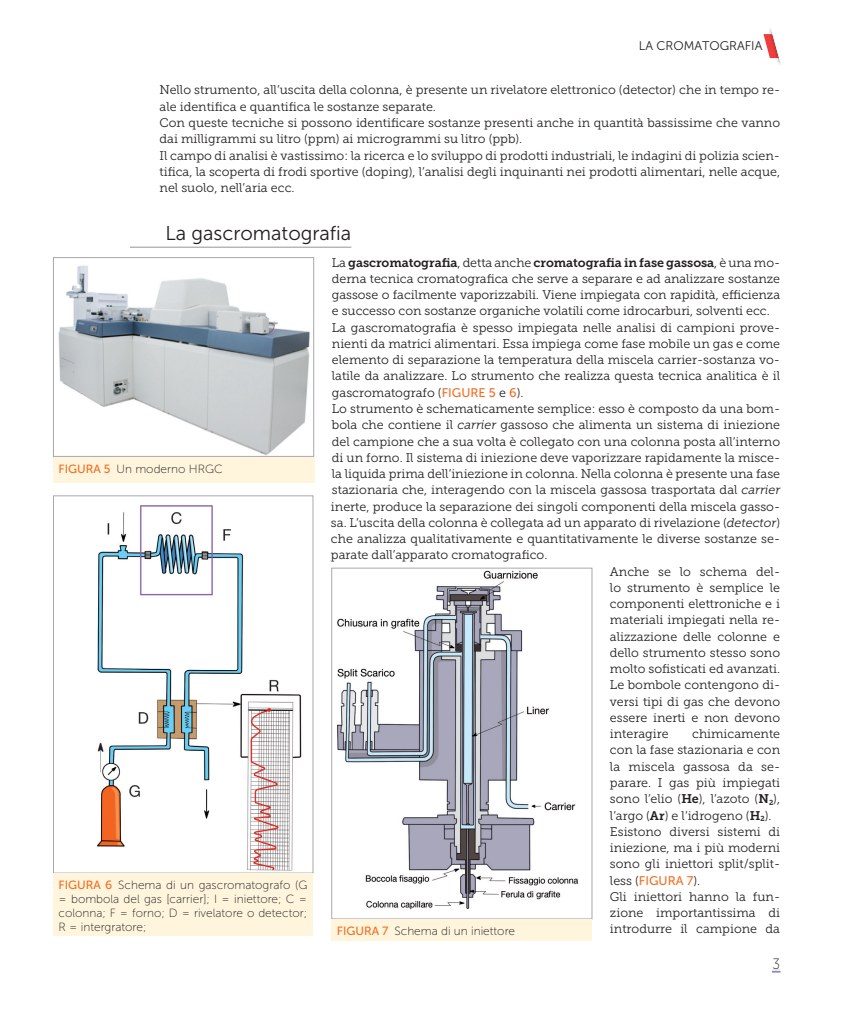
<style>
.page{position:relative;width:844px;height:1014px;background:#fff}
.page>*{position:absolute;margin:0;border:0;box-sizing:border-box;transform-origin:0 0}
.t1{font:20px "Museo Sans 300";color:#231f20}
.t2{font:15px "Museo Sans 100";color:#231f20;scale:.9 1}
.t3{font:12.5px/16.2px "Museo Slab 300";color:#231f20}
.t4{font:12.5px "Museo Slab 700";letter-spacing:-.005em;color:#231f20}
.t5{font:12.5px "Museo Sans 300";color:#231f20}
.t6{font:11.88px/13.8px "Museo Sans 100";color:#231f20;text-align:justify}
.s1{font-family:"Museo Slab 300"}
.s2{font-family:"Museo Sans 500";color:#f36e21}
.s3{font-style:italic}
.s4{font-family:"Museo Slab 700"}
</style>
<div class="page">
<svg style="left:772px;top:969px;width:8px;height:3px"></svg>
<svg style="left:763px;top:28px;width:18px;height:36px"></svg>
<hr style="left:130px;top:247px;width:221px;height:1px;background:#939598">
<img style="left:58px;top:265px;width:252px;height:189px">
<div style="left:53px;top:257px;width:261px;height:199px;border:1px solid #a8a9ad"></div>
<div style="left:53px;top:456px;width:261px;height:26px;background:#fef5dc"></div>
<img style="left:97px;top:505px;width:205px;height:366px">
<div style="left:53px;top:495px;width:260px;height:378px;border:1px solid #a8a9ad"></div>
<div style="left:53px;top:873px;width:259px;height:62px;background:#fef5dc"></div>
<img style="left:337px;top:570px;width:242px;height:340px">
<div style="left:331px;top:568px;width:261px;height:351px;border:1px solid #a8a9ad"></div>
<div style="left:331px;top:919px;width:261px;height:22px;background:#fef5dc"></div>
<p class="t5" style="left:638px;top:39px;width:125px">LA CROMATOGRAFIA</p>
<p class="t3" style="left:159px;top:82px;width:622px">Nello strumento, all’uscita della colonna, è presente un rivelatore elettronico (detector) che in tempo re&shy;ale identifica e quantifica le sostanze separate.<br>Con queste tecniche si possono identificare sostanze presenti anche in quantità bassissime che vanno dai milligrammi su litro (ppm) ai microgrammi su litro (ppb).<br>Il campo di analisi è vastissimo: la ricerca e lo sviluppo di prodotti industriali, le indagini di polizia scien&shy;tifica, la scoperta di frodi sportive (doping), l’analisi degli inquinanti nei prodotti alimentari, nelle acque, nel suolo, nell’aria ecc.</p>
<h1 class="t1" style="left:165px;top:222px;width:187px">La gascromatografia</h1>
<p class="t4" style="left:332px;top:255px;width:449px"><span class="s1">La</span> gascromatografia<span class="s1">, detta anche</span> cromatografia in fase gassosa<span class="s1">, è una mo-</span></p>
<p class="t3" style="left:332px;top:270px;width:449px">derna tecnica cromatografica che serve a separare e ad analizzare sostanze</p>
<p class="t3" style="left:332px;top:287px;width:449px">gassose o facilmente vaporizzabili. Viene impiegata con rapidità, efficienza</p>
<p class="t3" style="left:332px;top:303px;width:439px">e successo con sostanze organiche volatili come idrocarburi, solventi ecc.</p>
<p class="t3" style="left:332px;top:319px;width:449px">La gascromatografia è spesso impiegata nelle analisi di campioni prove-</p>
<p class="t3" style="left:332px;top:335px;width:449px">nienti da matrici alimentari. Essa impiega come fase mobile un gas e come</p>
<p class="t3" style="left:332px;top:352px;width:449px">elemento di separazione la temperatura della miscela carrier-sostanza vo-</p>
<p class="t3" style="left:332px;top:368px;width:449px">latile da analizzare. Lo strumento che realizza questa tecnica analitica è il</p>
<p class="t3" style="left:332px;top:384px;width:193px">gascromatografo (<span class="s2">FIGURE 5</span> e <span class="s2">6</span>).</p>
<p class="t3" style="left:332px;top:400px;width:449px">Lo strumento è schematicamente semplice: esso è composto da una bom-</p>
<p class="t3" style="left:332px;top:417px;width:449px">bola che contiene il <span class="s3">carrier</span> gassoso che alimenta un sistema di iniezione</p>
<p class="t3" style="left:332px;top:433px;width:449px">del campione che a sua volta è collegato con una colonna posta all’interno</p>
<p class="t3" style="left:332px;top:449px;width:449px">di un forno. Il sistema di iniezione deve vaporizzare rapidamente la misce-</p>
<p class="t3" style="left:332px;top:465px;width:449px">la liquida prima dell’iniezione in colonna. Nella colonna è presente una fase</p>
<p class="t3" style="left:332px;top:482px;width:449px">stazionaria che, interagendo con la miscela gassosa trasportata dal <span class="s3">carrier</span></p>
<p class="t3" style="left:331px;top:498px;width:450px">inerte, produce la separazione dei singoli componenti della miscela gasso-</p>
<p class="t3" style="left:331px;top:514px;width:450px">sa. L’uscita della colonna è collegata ad un apparato di rivelazione (<span class="s3">detector</span>)</p>
<p class="t3" style="left:331px;top:530px;width:450px">che analizza qualitativamente e quantitativamente le diverse sostanze se-</p>
<p class="t3" style="left:331px;top:547px;width:218px">parate dall’apparato cromatografico.</p>
<p class="t3" style="left:609px;top:563px;width:172px">Anche se lo schema del-</p>
<p class="t3" style="left:609px;top:579px;width:172px">lo strumento è semplice le</p>
<p class="t3" style="left:609px;top:595px;width:172px">componenti elettroniche e i</p>
<p class="t3" style="left:609px;top:612px;width:172px">materiali impiegati nella re-</p>
<p class="t3" style="left:609px;top:628px;width:172px">alizzazione delle colonne e</p>
<p class="t3" style="left:609px;top:644px;width:172px">dello strumento stesso sono</p>
<p class="t3" style="left:609px;top:660px;width:172px">molto sofisticati ed avanzati.</p>
<p class="t3" style="left:609px;top:677px;width:172px">Le bombole contengono di-</p>
<p class="t3" style="left:609px;top:693px;width:172px">versi tipi di gas che devono</p>
<p class="t3" style="left:609px;top:709px;width:172px">essere inerti e non devono</p>
<p class="t3" style="left:609px;top:725px;width:60px">interagire</p>
<p class="t6" style="left:58px;top:462px;width:166px"><span class="s2">FIGURA 5</span> Un moderno HRGC</p>
<p class="t3" style="left:609px;top:725px;width:172px;text-indent:82px">chimicamente con la fase stazionaria e con la miscela gassosa da se&shy;parare. I gas più impiegati sono l’elio (<span class="s4">He</span>), l’azoto (<span class="s4">N</span><sub>2</sub>), l’argo (<span class="s4">Ar</span>) e l’idrogeno (<span class="s4">H</span><sub>2</sub>).<br>Esistono diversi sistemi di iniezione, ma i più moderni sono gli iniettori split/split&shy;less (<span class="s2">FIGURA 7</span>).<br>Gli iniettori hanno la fun&shy;zione importantissima di introdurre il campione da</p>
<p class="t6" style="left:58px;top:878px;width:250px"><span class="s2">FIGURA 6</span> Schema di un gascromatografo (G = bombola del gas [carrier]; I = iniettore; C = colonna; F = forno; D = rivelatore o detector; R = intergratore;</p>
<p class="t6" style="left:337px;top:924px;width:180px"><span class="s2">FIGURA 7</span> Schema di un iniettore</p>
<p class="t2" style="left:772px;top:955px;width:10px">3</p>
</div>
